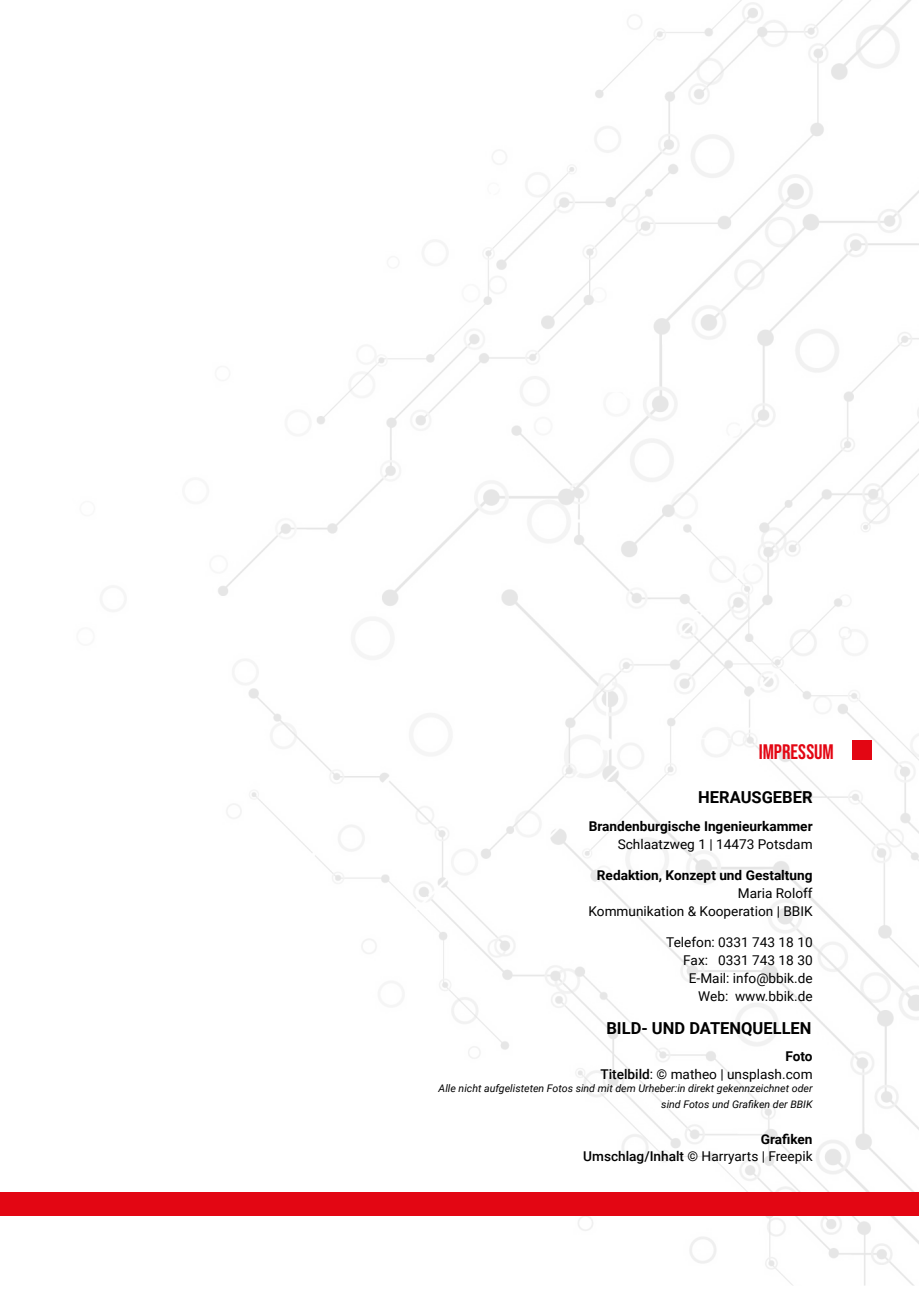
<style>
.page{position:relative;width:919px;height:1289px;background:#fff}
.page>*{position:absolute;margin:0;border:0;box-sizing:border-box;transform-origin:0 0}
.t1{font:21px "Bebas Neue";color:#e30613}
.t2{font:700 16.5px "Roboto";color:#000}
.t3{font:13.5px/17.9px "Roboto";color:#000;text-align:right}
.t4{font:700 13.5px "Roboto";color:#000}
.t5{font:italic 10.5px/16.2px "Roboto";color:#000;text-align:right}
.s1{font-weight:700}
.s2{font-weight:500}
</style>
<div class="page">
<img style="left:27px;top:0;width:891px;height:1285px">
<div style="left:852px;top:739px;width:20px;height:20px;background:#e30613"></div>
<div style="left:0;top:1192px;width:918px;height:23px;background:#e30613"></div>
<h1 class="t1" style="left:758px;top:739px;width:77px">IMPRESSUM</h1>
<p class="t2" style="left:698px;top:785px;width:116px">HERAUSGEBER</p>
<p class="t4" style="left:588px;top:816px;width:225px">Brandenburgische Ingenieurkammer</p>
<p class="t3" style="left:617px;top:834px;width:196px">Schlaatzweg 1 | 14473 Potsdam</p>
<p class="t4" style="left:597px;top:865px;width:217px">Redaktion, Konzept und Gestaltung</p>
<p class="t3" style="left:588px;top:883px;width:225px">Maria Roloff<br>Kommunikation &amp; Kooperation | BBIK</p>
<p class="t3" style="left:666px;top:933px;width:148px">Telefon: 0331 743 18 10<br>Fax: 0331 743 18 30<br>E-Mail: info@bbik.de<br>Web: www.bbik.de</p>
<p class="t2" style="left:606px;top:1016px;width:207px">BILD- UND DATENQUELLEN</p>
<p class="t3" style="left:600px;top:1047px;width:214px"><span class="s1">Foto<br></span><span class="s2">Titelbild</span>: © matheo | unsplash.com</p>
<p class="t5" style="left:438px;top:1079px;width:375px">Alle nicht aufgelisteten Fotos sind mit dem Urheber:in direkt gekennzeichnet oder sind Fotos und Grafiken der BBIK</p>
<p class="t3" style="left:583px;top:1129px;width:231px"><span class="s1">Grafiken<br></span><span class="s2">Umschlag/Inhalt</span> © Harryarts | Freepik</p>
</div>
